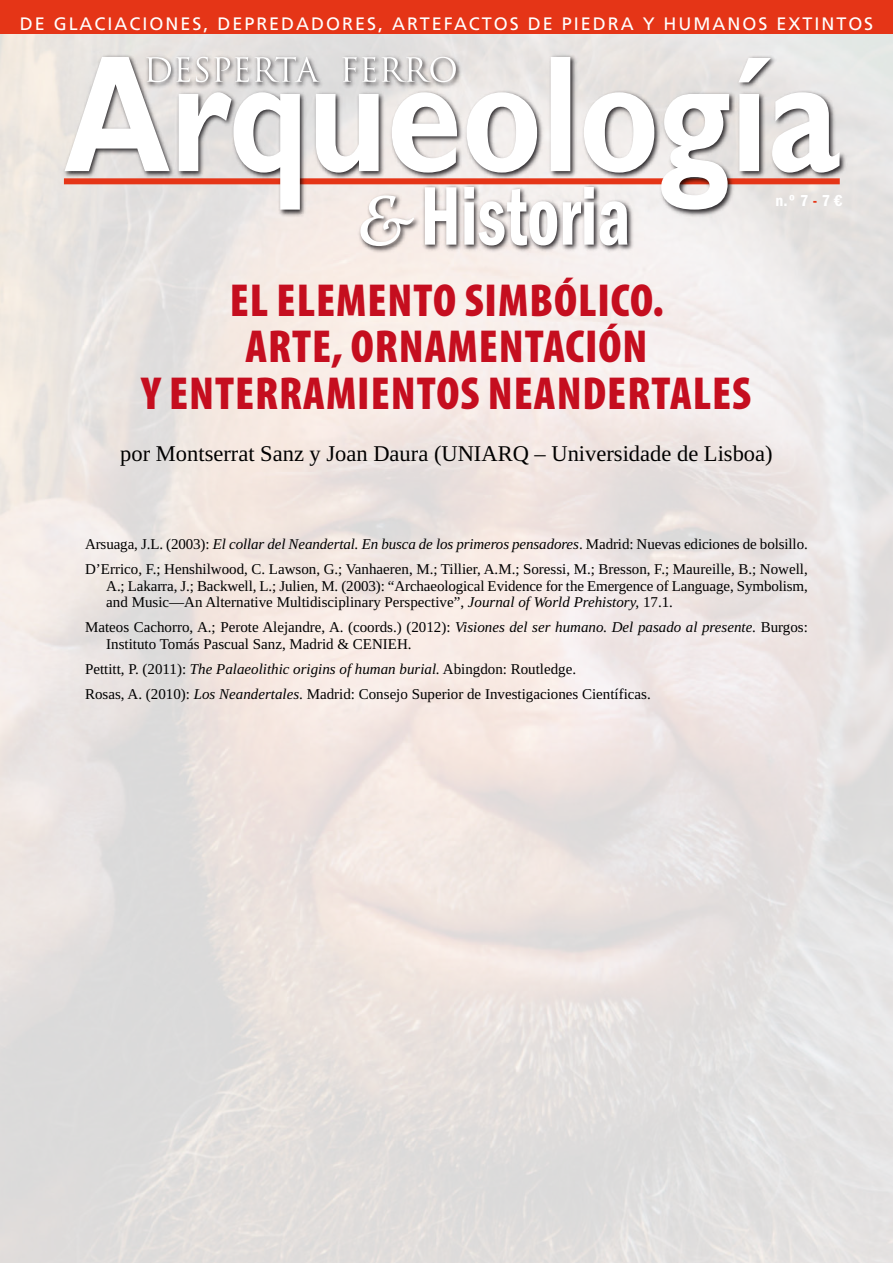
<style>
.page{position:relative;width:893px;height:1263px;background:#fff}
.page>*{position:absolute;margin:0;border:0;box-sizing:border-box;transform-origin:0 0}
.t1{font:900 condensed 46.5px/46.5px "Myriad Pro";letter-spacing:.02em;color:#c50e1f;text-align:center}
.t2{font:22.5px "Liberation Serif";color:#000}
.t3{font:18px "Frutiger LT Std";letter-spacing:.11em;color:#fff}
.t4{font:600 condensed 16.5px "Franklin Gothic LT";color:#fff}
.t5{font:15px/25px "Liberation Serif";color:#000}
.s1{color:#e53517}
.s2{font-style:italic}
</style>
<div class="page">
<img style="left:59px;top:52px;width:791px;height:169px">
<svg style="left:65px;top:57px;width:774px;height:153px"></svg>
<img style="left:141px;top:52px;width:326px;height:42px">
<svg style="left:146px;top:57px;width:310px;height:25px"></svg>
<div style="left:0;top:0;width:893px;height:34px;background:#e53517"></div>
<img style="left:420px;top:182px;width:218px;height:75px">
<svg style="left:425px;top:187px;width:202px;height:58px"></svg>
<img style="left:355px;top:190px;width:71px;height:67px">
<svg style="left:360px;top:195px;width:54px;height:51px"></svg>
<p class="t3" style="left:20px;top:16px;width:855px">DE GLACIACIONES, DEPREDADORES, ARTEFACTOS DE PIEDRA Y HUMANOS EXTINTOS</p>
<p class="t4" style="left:776px;top:192px;width:69px">n.º 7 <span class="s1">-</span> 7 €</p>
<h1 class="t1" style="left:142px;top:281px;width:611px">EL ELEMENTO SIMBÓLICO.<br>ARTE, ORNAMENTACIÓN<br>Y ENTERRAMIENTOS NEANDERTALES</h1>
<h2 class="t2" style="left:120px;top:440px;width:654px">por Montserrat Sanz y Joan Daura (UNIARQ – Universidade de Lisboa)</h2>
<p class="t5" style="left:85px;top:532px;width:724px">Arsuaga, J.L. (2003): <span class="s2">El collar del Neandertal. En busca de los primeros pensadores</span>. Madrid: Nuevas ediciones de bolsillo.<br>D’Errico, F.; Henshilwood, C. Lawson, G.; Vanhaeren, M.; Tillier, A.M.; Soressi, M.; Bresson, F.; Maureille, B.; Nowell,</p>
<p class="t5" style="left:106px;top:577px;width:703px;line-height:16.5px">A.; Lakarra, J.; Backwell, L.; Julien, M. (2003): “Archaeological Evidence for the Emergence of Language, Symbolism, and Music—An Alternative Multidisciplinary Perspective”, <span class="s2">Journal of World Prehistory,</span> 17.1<span class="s2">.</span></p>
<p class="t5" style="left:106px;top:619px;width:703px;line-height:16.5px;text-indent:-21px">Mateos Cachorro, A.; Perote Alejandre, A. (coords.) (2012): <span class="s2">Visiones del ser humano. Del pasado al presente.</span> Burgos:<br>Instituto Tomás Pascual Sanz, Madrid &amp; CENIEH.</p>
<p class="t5" style="left:85px;top:656px;width:567px">Pettitt, P. (2011): <span class="s2">The Palaeolithic origins of human burial.</span> Abingdon: Routledge.<br>Rosas, A. (2010): <span class="s2">Los Neandertales</span>. Madrid: Consejo Superior de Investigaciones Científicas.</p>
</div>
